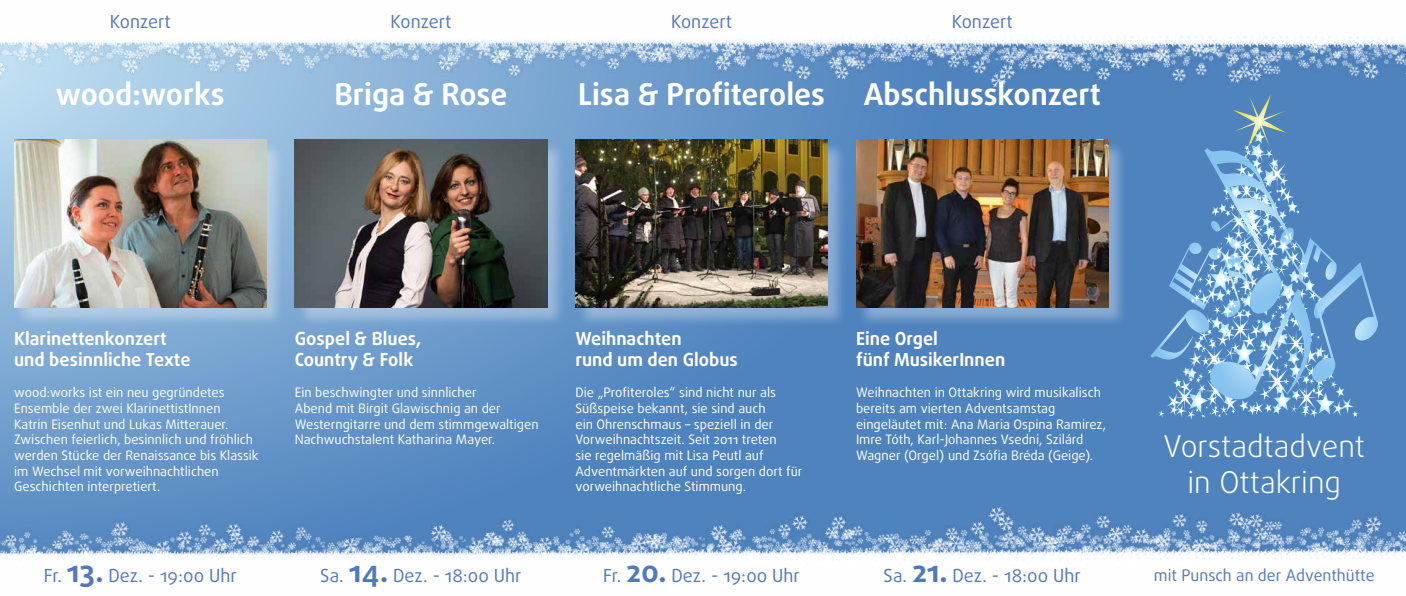
<style>
.page{position:relative;width:1406px;height:596px;background:#fff}
.page>*{position:absolute;margin:0;border:0;box-sizing:border-box;transform-origin:0 0}
.t1{font:700 30px "Daxline Pro";color:#fff}
.t2{font:300 30px/36px "Daxline Pro";color:#fff;text-align:center}
.t3{font:700 18px/21.6px "Daxline Pro";color:#fff}
.t4{font:18px "Daxline Pro";color:#5279bc}
.t5{font:16px "Daxline Pro";color:#5279bc}
.t6{font:13px/15.6px "Daxline Pro";color:#fff}
.s1{font-weight:700;font-size:30px}
</style>
<div class="page">
<img style="left:0;top:36px;width:1406px;height:523px">
<div style="left:15px;top:140px;width:271px;height:187px;background:#fff;opacity:.33"></div>
<img style="left:14px;top:140px;width:252px;height:168px">
<div style="left:295px;top:140px;width:272px;height:187px;background:#fff;opacity:.33"></div>
<img style="left:295px;top:140px;width:252px;height:168px">
<div style="left:576px;top:140px;width:271px;height:187px;background:#fff;opacity:.33"></div>
<img style="left:575px;top:140px;width:253px;height:168px">
<div style="left:857px;top:140px;width:271px;height:187px;background:#fff;opacity:.33"></div>
<img style="left:856px;top:140px;width:252px;height:168px">
<svg style="left:1151px;top:94px;width:228px;height:326px;background:#6698ca"></svg>
<h2 class="t4" style="left:110px;top:10px;width:62px">Konzert</h2>
<h1 class="t1" style="left:56px;top:74px;width:170px">wood:works</h1>
<h2 class="t4" style="left:391px;top:10px;width:62px">Konzert</h2>
<h1 class="t1" style="left:334px;top:74px;width:175px">Briga &amp; Rose</h1>
<h2 class="t4" style="left:671px;top:10px;width:62px">Konzert</h2>
<h1 class="t1" style="left:578px;top:74px;width:248px">Lisa &amp; Profiteroles</h1>
<h2 class="t4" style="left:952px;top:10px;width:62px">Konzert</h2>
<h1 class="t1" style="left:864px;top:74px;width:239px">Abschlusskonzert</h1>
<h2 class="t3" style="left:14px;top:327px;width:178px">Klarinettenkonzert und besinnliche Texte</h2>
<p class="t6" style="left:14px;top:385px;width:246px">wood:works ist ein neu gegründetes Ensemble der zwei KlarinettistInnen<br>Katrin Eisenhut und Lukas Mitterauer.<br>Zwischen feierlich, besinnlich und fröhlich werden Stücke der Renaissance bis Klassik im Wechsel mit vorweihnachtlichen Geschichten interpretiert.</p>
<h2 class="t3" style="left:295px;top:327px;width:128px">Gospel &amp; Blues,<br>Country &amp; Folk</h2>
<p class="t6" style="left:295px;top:385px;width:245px">Ein beschwingter und sinnlicher<br>Abend mit Birgit Glawischnig an der Westerngitarre und dem stimmgewaltigen Nachwuchstalent Katharina Mayer.</p>
<h2 class="t3" style="left:575px;top:327px;width:164px">Weihnachten<br>rund um den Globus</h2>
<p class="t6" style="left:575px;top:385px;width:228px">Die „Profiteroles“ sind nicht nur als Süßspeise bekannt, sie sind auch<br>ein Ohrenschmaus – speziell in der Vorweihnachtszeit. Seit 2011 treten<br>sie regelmäßig mit Lisa Peutl auf Adventmärkten auf und sorgen dort für vorweihnachtliche Stimmung.</p>
<h2 class="t3" style="left:856px;top:327px;width:151px">Eine Orgel<br>fünf MusikerInnen</h2>
<p class="t6" style="left:856px;top:385px;width:252px">Weihnachten in Ottakring wird musikalisch bereits am vierten Adventsamstag eingeläutet mit: Ana Maria Ospina Ramirez, Imre Tóth, Karl-Johannes Vsedni, Szilárd Wagner (Orgel) und Zsófia Bréda (Geige).</p>
<h1 class="t2" style="left:1163px;top:428px;width:203px">Vorstadtadvent in Ottakring</h1>
<h2 class="t4" style="left:44px;top:563px;width:194px">Fr. <span class="s1">13.</span> Dez. - 19:00 Uhr</h2>
<p class="t5" style="left:1154px;top:564px;width:222px">mit Punsch an der Adventhütte</p>
<h2 class="t4" style="left:603px;top:563px;width:198px">Fr. <span class="s1">20.</span> Dez. - 19:00 Uhr</h2>
<h2 class="t4" style="left:884px;top:563px;width:199px">Sa. <span class="s1">21.</span> Dez. - 18:00 Uhr</h2>
<h2 class="t4" style="left:320px;top:563px;width:203px">Sa. <span class="s1">14.</span> Dez. - 18:00 Uhr</h2>
</div>
